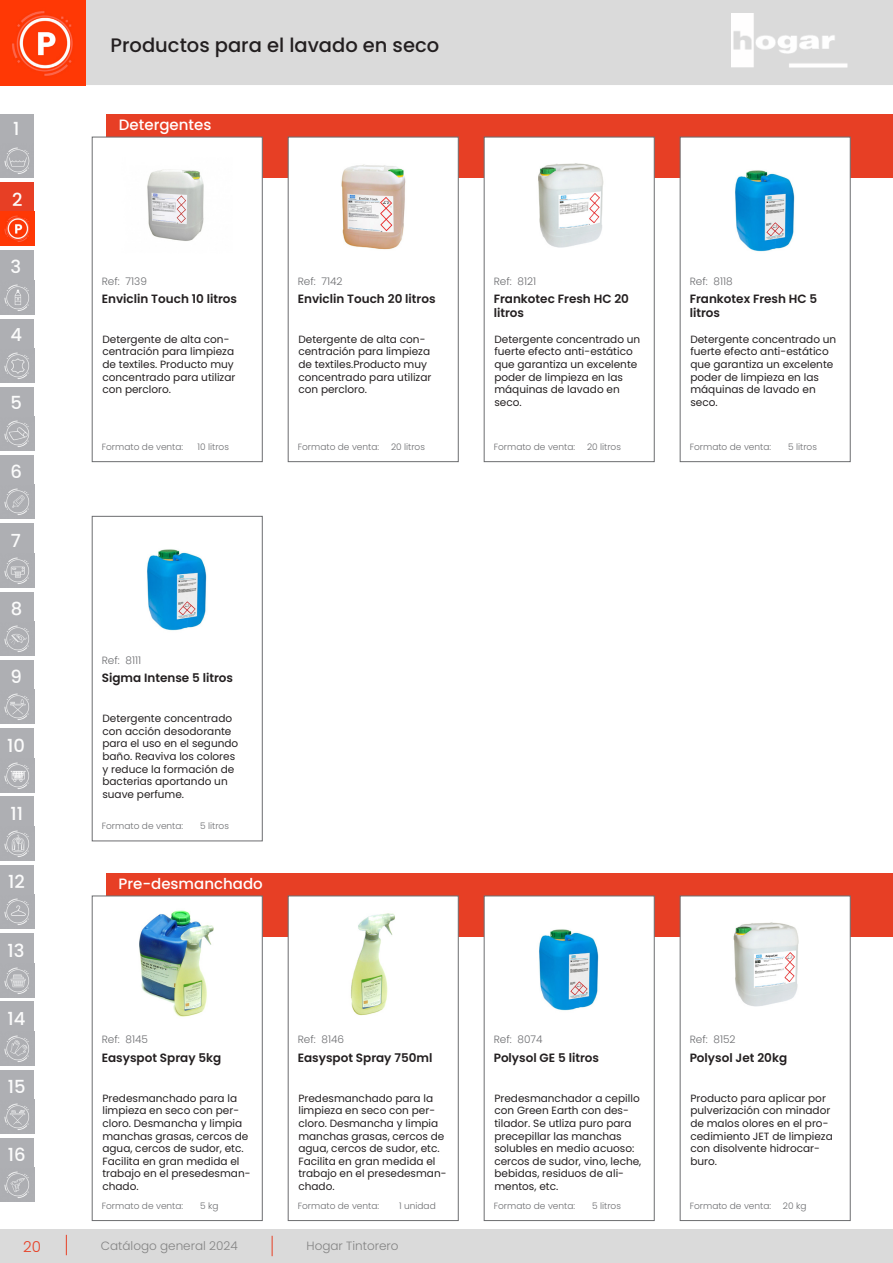
<style>
.page{position:relative;width:893px;height:1263px;background:#fff}
.page>*{position:absolute;margin:0;border:0;box-sizing:border-box;transform-origin:0 0}
.t1{font:500 19.5px "Poppins";color:#231f20}
.t2{font:500 18px "Poppins";color:#fbfbfb}
.t3{font:500 15px "Poppins";color:#fff}
.t4{font:300 15px "Poppins";color:#e73f25}
.t5{font:600 12px/14.4px "Poppins";color:#231f20}
.t6{font:300 12px "Poppins";color:#838383}
.t7{font:10.5px/12.6px "Poppins";color:#231f20}
.t8{font:300 10.5px "Poppins";color:#6c6d70}
.t9{font:300 9px "Poppins";color:#6c6d70}
</style>
<div class="page">
<div style="left:0;top:1229px;width:893px;height:34px;background:#dadada"></div>
<svg style="left:272px;top:1236px;width:1px;height:20px"></svg>
<svg style="left:66px;top:1235px;width:1px;height:20px"></svg>
<div style="left:85px;top:0;width:808px;height:85px;background:#dadada"></div>
<img style="left:731px;top:14px;width:116px;height:53px">
<img style="left:0;top:0;width:85px;height:85px">
<div style="left:0;top:114px;width:34px;height:30px;background:#aeafb3"></div>
<img style="left:0;top:348px;width:34px;height:34px">
<div style="left:0;top:182px;width:34px;height:30px;background:#e73f25"></div>
<img style="left:0;top:280px;width:34px;height:34px">
<div style="left:0;top:250px;width:34px;height:30px;background:#aeafb3"></div>
<img style="left:0;top:212px;width:34px;height:34px">
<div style="left:0;top:319px;width:34px;height:29px;background:#aeafb3"></div>
<img style="left:0;top:417px;width:34px;height:34px">
<div style="left:0;top:387px;width:34px;height:30px;background:#aeafb3"></div>
<img style="left:0;top:485px;width:34px;height:34px">
<div style="left:0;top:455px;width:34px;height:30px;background:#aeafb3"></div>
<img style="left:0;top:553px;width:34px;height:34px">
<div style="left:0;top:523px;width:34px;height:30px;background:#aeafb3"></div>
<img style="left:0;top:621px;width:34px;height:34px">
<div style="left:0;top:592px;width:34px;height:29px;background:#aeafb3"></div>
<img style="left:0;top:690px;width:34px;height:34px">
<div style="left:0;top:660px;width:34px;height:30px;background:#aeafb3"></div>
<img style="left:0;top:758px;width:34px;height:34px">
<div style="left:0;top:728px;width:34px;height:30px;background:#aeafb3"></div>
<img style="left:0;top:826px;width:34px;height:34px">
<div style="left:0;top:796px;width:34px;height:30px;background:#aeafb3"></div>
<img style="left:0;top:895px;width:34px;height:34px">
<div style="left:0;top:865px;width:34px;height:30px;background:#aeafb3"></div>
<img style="left:0;top:963px;width:34px;height:34px">
<div style="left:0;top:933px;width:34px;height:30px;background:#aeafb3"></div>
<img style="left:0;top:1031px;width:34px;height:34px">
<div style="left:0;top:1001px;width:34px;height:30px;background:#aeafb3"></div>
<img style="left:0;top:1099px;width:34px;height:34px">
<div style="left:0;top:1070px;width:34px;height:29px;background:#aeafb3"></div>
<img style="left:0;top:1167px;width:34px;height:34px">
<div style="left:0;top:1138px;width:34px;height:29px;background:#aeafb3"></div>
<img style="left:0;top:144px;width:34px;height:34px">
<div style="left:106px;top:873px;width:786px;height:64px;background:#e73f25"></div>
<div style="left:106px;top:114px;width:786px;height:64px;background:#e73f25"></div>
<div style="left:92px;top:137px;width:170px;height:325px;background:#fff;border:1px solid #6c6d70"></div>
<img style="left:147px;top:169px;width:57px;height:72px">
<div style="left:288px;top:137px;width:170px;height:325px;background:#fff;border:1px solid #6c6d70"></div>
<img style="left:341px;top:164px;width:65px;height:86px">
<div style="left:484px;top:137px;width:170px;height:325px;background:#fff;border:1px solid #6c6d70"></div>
<img style="left:538px;top:163px;width:66px;height:85px">
<div style="left:680px;top:137px;width:170px;height:325px;background:#fff;border:1px solid #6c6d70"></div>
<img style="left:735px;top:170px;width:60px;height:82px">
<div style="left:92px;top:516px;width:170px;height:325px;border:1px solid #6c6d70"></div>
<img style="left:147px;top:549px;width:60px;height:82px">
<div style="left:92px;top:896px;width:170px;height:325px;background:#fff;border:1px solid #6c6d70"></div>
<img style="left:139px;top:910px;width:75px;height:107px">
<div style="left:288px;top:896px;width:170px;height:325px;background:#fff;border:1px solid #6c6d70"></div>
<img style="left:351px;top:913px;width:44px;height:103px">
<div style="left:484px;top:896px;width:170px;height:325px;background:#fff;border:1px solid #6c6d70"></div>
<img style="left:539px;top:929px;width:60px;height:82px">
<div style="left:680px;top:896px;width:170px;height:325px;background:#fff;border:1px solid #6c6d70"></div>
<img style="left:733px;top:922px;width:66px;height:85px">
<h2 class="t2" style="left:13px;top:119px;width:8px">1</h2>
<h2 class="t2" style="left:12px;top:189px;width:12px">2</h2>
<h2 class="t2" style="left:10px;top:256px;width:12px">3</h2>
<h2 class="t2" style="left:10px;top:324px;width:13px">4</h2>
<h2 class="t2" style="left:10px;top:393px;width:13px">5</h2>
<h2 class="t2" style="left:10px;top:461px;width:13px">6</h2>
<h2 class="t2" style="left:11px;top:530px;width:12px">7</h2>
<h2 class="t2" style="left:11px;top:598px;width:13px">8</h2>
<h2 class="t2" style="left:10px;top:666px;width:13px">9</h2>
<h2 class="t2" style="left:7px;top:735px;width:19px">10</h2>
<h2 class="t2" style="left:11px;top:803px;width:14px">11</h2>
<h2 class="t2" style="left:8px;top:871px;width:18px">12</h2>
<h2 class="t2" style="left:8px;top:940px;width:18px">13</h2>
<h2 class="t2" style="left:8px;top:1008px;width:19px">14</h2>
<h2 class="t2" style="left:8px;top:1076px;width:19px">15</h2>
<h2 class="t2" style="left:8px;top:1144px;width:19px">16</h2>
<h3 class="t4" style="left:23px;top:1237px;width:19px">20</h3>
<h1 class="t1" style="left:111px;top:34px;width:330px">Productos para el lavado en seco</h1>
<p class="t3" style="left:119px;top:116px;width:94px">Detergentes</p>
<p class="t8" style="left:102px;top:275px;width:20px">Ref:</p>
<p class="t8" style="left:322px;top:275px;width:23px">7142</p>
<p class="t5" style="left:298px;top:291px;width:139px">Enviclin Touch 20 litros</p>
<p class="t7" style="left:298px;top:333px;width:134px">Detergente de alta con&shy;centración para limpieza de textiles.Producto muy concentrado para utilizar con percloro.</p>
<p class="t8" style="left:298px;top:275px;width:20px">Ref:</p>
<p class="t8" style="left:517px;top:275px;width:20px">8121</p>
<p class="t5" style="left:494px;top:291px;width:137px">Frankotec Fresh HC 20 litros</p>
<p class="t7" style="left:494px;top:333px;width:147px">Detergente concentrado un fuerte efecto anti-estático que garantiza un excelente poder de limpieza en las máquinas de lavado en seco.</p>
<p class="t9" style="left:494px;top:442px;width:83px">Formato de venta:</p>
<p class="t9" style="left:587px;top:442px;width:35px">20 litros</p>
<p class="t8" style="left:494px;top:275px;width:20px">Ref:</p>
<p class="t8" style="left:713px;top:275px;width:21px">8118</p>
<p class="t5" style="left:690px;top:291px;width:129px">Frankotex Fresh HC 5 litros</p>
<p class="t7" style="left:690px;top:333px;width:147px">Detergente concentrado un fuerte efecto anti-estático que garantiza un excelente poder de limpieza en las máquinas de lavado en seco.</p>
<p class="t9" style="left:690px;top:442px;width:83px">Formato de venta:</p>
<p class="t9" style="left:788px;top:442px;width:30px">5 litros</p>
<p class="t8" style="left:690px;top:275px;width:20px">Ref:</p>
<p class="t8" style="left:126px;top:275px;width:23px">7139</p>
<p class="t5" style="left:102px;top:291px;width:137px">Enviclin Touch 10 litros</p>
<p class="t7" style="left:102px;top:333px;width:134px">Detergente de alta con&shy;centración para limpieza de textiles. Producto muy concentrado para utilizar con percloro.</p>
<p class="t9" style="left:102px;top:442px;width:83px">Formato de venta:</p>
<p class="t9" style="left:198px;top:442px;width:33px">10 litros</p>
<p class="t9" style="left:298px;top:442px;width:83px">Formato de venta:</p>
<p class="t9" style="left:391px;top:442px;width:35px">20 litros</p>
<p class="t8" style="left:102px;top:654px;width:20px">Ref:</p>
<p class="t8" style="left:126px;top:654px;width:17px">8111</p>
<p class="t5" style="left:102px;top:671px;width:133px">Sigma Intense 5 litros</p>
<p class="t7" style="left:102px;top:712px;width:137px">Detergente concentrado con acción desodorante para el uso en el segundo baño. Reaviva los colores y reduce la formación de bacterias aportando un suave perfume.</p>
<p class="t9" style="left:102px;top:821px;width:83px">Formato de venta:</p>
<p class="t9" style="left:200px;top:821px;width:30px">5 litros</p>
<p class="t3" style="left:118px;top:875px;width:146px">Pre-desmanchado</p>
<p class="t8" style="left:102px;top:1034px;width:20px">Ref:</p>
<p class="t8" style="left:322px;top:1034px;width:24px">8146</p>
<p class="t5" style="left:298px;top:1050px;width:136px">Easyspot Spray 750ml</p>
<p class="t7" style="left:298px;top:1092px;width:150px">Predesmanchado para la limpieza en seco con per&shy;cloro. Desmancha y limpia manchas grasas, cercos de agua, cercos de sudor, etc.<br>Facilita en gran medida el trabajo en el presedesman&shy;chado.</p>
<p class="t9" style="left:298px;top:1201px;width:83px">Formato de venta:</p>
<p class="t9" style="left:399px;top:1201px;width:38px">1 unidad</p>
<p class="t8" style="left:298px;top:1034px;width:20px">Ref:</p>
<p class="t8" style="left:517px;top:1034px;width:27px">8074</p>
<p class="t5" style="left:494px;top:1050px;width:107px">Polysol GE 5 litros</p>
<p class="t7" style="left:494px;top:1092px;width:148px">Predesmanchador a cepillo con Green Earth con des&shy;tilador. Se utliza puro para precepillar las manchas solubles en medio acuoso: cercos de sudor, vino, leche, bebidas, residuos de ali&shy;mentos, etc.</p>
<p class="t9" style="left:494px;top:1201px;width:83px">Formato de venta:</p>
<p class="t9" style="left:592px;top:1201px;width:30px">5 litros</p>
<p class="t8" style="left:494px;top:1034px;width:20px">Ref:</p>
<p class="t8" style="left:713px;top:1034px;width:24px">8152</p>
<p class="t5" style="left:690px;top:1050px;width:99px">Polysol Jet 20kg</p>
<p class="t7" style="left:690px;top:1092px;width:144px">Producto para aplicar por pulverización con minador de malos olores en el pro&shy;cedimiento JET de limpieza con disolvente hidrocar&shy;buro.</p>
<p class="t9" style="left:690px;top:1201px;width:83px">Formato de venta:</p>
<p class="t9" style="left:783px;top:1201px;width:25px">20 kg</p>
<p class="t8" style="left:690px;top:1034px;width:20px">Ref:</p>
<p class="t8" style="left:126px;top:1034px;width:24px">8145</p>
<p class="t5" style="left:102px;top:1050px;width:121px">Easyspot Spray 5kg</p>
<p class="t7" style="left:102px;top:1092px;width:150px">Predesmanchado para la limpieza en seco con per&shy;cloro. Desmancha y limpia manchas grasas, cercos de agua, cercos de sudor, etc.<br>Facilita en gran medida el trabajo en el presedesman&shy;chado.</p>
<p class="t9" style="left:102px;top:1201px;width:83px">Formato de venta:</p>
<p class="t9" style="left:200px;top:1201px;width:20px">5 kg</p>
<p class="t6" style="left:101px;top:1239px;width:138px">Catálogo general 2024</p>
<p class="t6" style="left:306px;top:1239px;width:94px">Hogar Tintorero</p>
</div>
